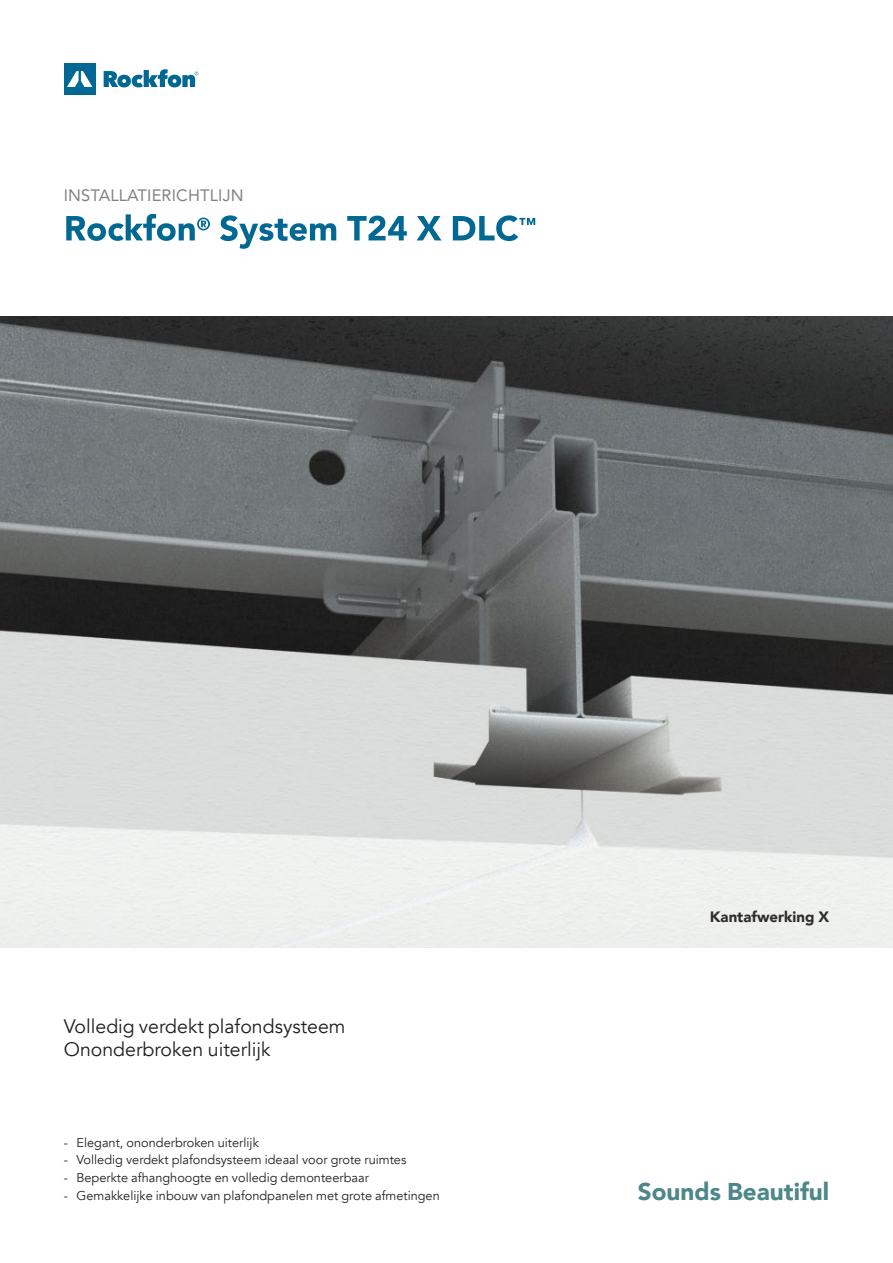
<style>
.page{position:relative;width:893px;height:1263px;background:#fff}
.page>*{position:absolute;margin:0;border:0;box-sizing:border-box;transform-origin:0 0}
.t1{font:900 24.3px "Avenir";color:#4d8789}
.t2{font:19.5px/23.4px "Avenir";color:#231f20}
.t3{font:16.5px "Avenir";letter-spacing:.01em;color:#808285}
.t4{font:900 15px "Avenir";color:#302d2e}
.t5{font:12.75px "Avenir";color:#231f20}
</style>
<div class="page">
<svg style="left:104px;top:69px;width:94px;height:18px"></svg>
<div style="left:64px;top:63px;width:32px;height:32px;background:#006893"></div>
<svg style="left:67px;top:71px;width:25px;height:16px"></svg>
<img style="left:0;top:316px;width:893px;height:631px">
<svg style="left:66px;top:214px;width:469px;height:35px"></svg>
<p class="t3" style="left:64px;top:182px;width:181px">INSTALLATIERICHTLIJN</p>
<h2 class="t2" style="left:64px;top:1014px;width:283px">Volledig verdekt plafondsysteem<br>Ononderbroken uiterlijk</h2>
<p class="t5" style="left:64px;top:1134px;width:197px">- Elegant, ononderbroken uiterlijk</p>
<p class="t5" style="left:64px;top:1152px;width:344px">- Volledig verdekt plafondsysteem ideaal voor grote ruimtes</p>
<p class="t5" style="left:64px;top:1170px;width:307px">- Beperkte afhanghoogte en volledig demonteerbaar</p>
<p class="t5" style="left:64px;top:1188px;width:378px">- Gemakkelijke inbouw van plafondpanelen met grote afmetingen</p>
<p class="t4" style="left:710px;top:904px;width:121px">Kantafwerking X</p>
<h1 class="t1" style="left:638px;top:1170px;width:193px">Sounds Beautiful</h1>
</div>
